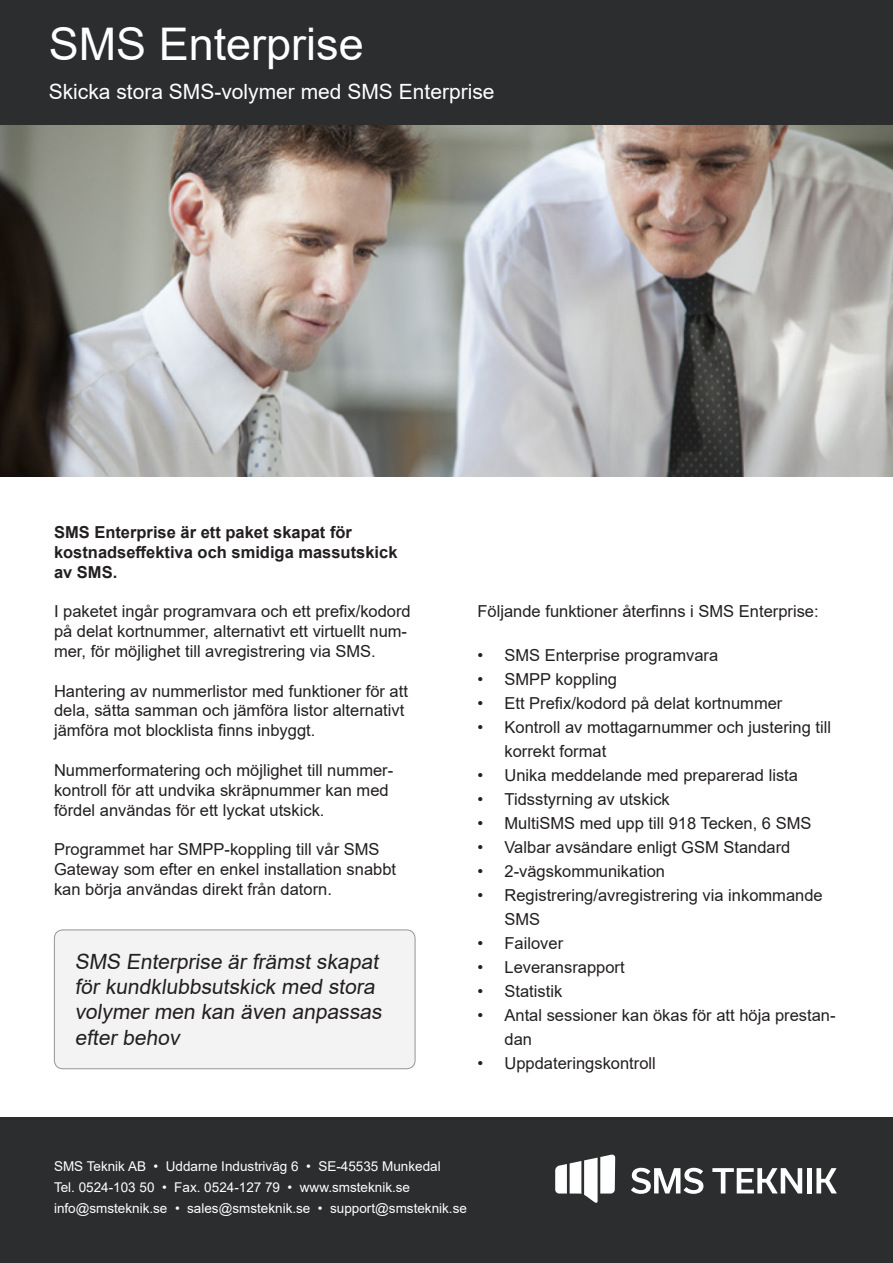
<style>
.page{position:relative;width:893px;height:1263px;background:#fff}
.page>*{position:absolute;margin:0;border:0;box-sizing:border-box;transform-origin:0 0}
.t1{font:45px "Arial";color:#fff}
.t2{font:21px/25.2px "Arial";color:#231f20}
.t3{font:21px "Arial";color:#fff}
.t4{font:16.5px/19.8px "Arial";color:#231f20}
.t5{font:700 16.5px/19.8px "Arial";color:#231f20}
.t6{font:13.5px "Arial";color:#fff}
</style>
<div class="page">
<div style="left:0;top:0;width:893px;height:129px;background:#2b2d2f"></div>
<div style="left:54px;top:930px;width:361px;height:139px;background:#f3f3f3;border-radius:9px"></div>
<div style="left:54px;top:929px;width:361px;height:140px;border:1px solid #939598;border-radius:9px"></div>
<div style="left:0;top:1117px;width:893px;height:146px;background:#2b2d2f"></div>
<svg style="left:631px;top:1168px;width:72px;height:26px"></svg>
<svg style="left:712px;top:1168px;width:90px;height:25px"></svg>
<div style="left:807px;top:1168px;width:5px;height:25px;background:#fff"></div>
<svg style="left:816px;top:1168px;width:21px;height:25px"></svg>
<svg style="left:555px;top:1154px;width:60px;height:49px"></svg>
<img style="left:0;top:125px;width:893px;height:352px">
<p class="t1" style="left:49px;top:14px;width:317px">SMS Enterprise</p>
<p class="t3" style="left:49px;top:77px;width:447px">Skicka stora SMS-volymer med SMS Enterprise</p>
<p class="t5" style="left:54px;top:523px;width:300px">SMS Enterprise är ett paket skapat för</p>
<p class="t5" style="left:54px;top:542px;width:345px">kostnadseffektiva och smidiga massutskick av SMS.</p>
<p class="t4" style="left:54px;top:602px;width:358px">I paketet ingår programvara och ett prefix/kodord på delat kortnummer, alternativt ett virtuellt num&shy;mer, för möjlighet till avregistrering via SMS.</p>
<p class="t4" style="left:54px;top:681px;width:355px">Hantering av nummerlistor med funktioner för att dela, sätta samman och jämföra listor alternativt jämföra mot blocklista finns inbyggt.</p>
<p class="t4" style="left:54px;top:760px;width:341px">Nummerformatering och möjlighet till nummer&shy;kontroll för att undvika skräpnummer kan med fördel användas för ett lyckat utskick.</p>
<p class="t4" style="left:54px;top:839px;width:327px">Programmet har SMPP-koppling till vår SMS</p>
<p class="t4" style="left:54px;top:859px;width:344px">Gateway som efter en enkel installation snabbt kan börja användas direkt från datorn.</p>
<p class="t2" style="left:75px;top:949px;width:312px">SMS Enterprise är främst skapat för kundklubbsutskick med stora volymer men kan även anpassas efter behov</p>
<p class="t4" style="left:477px;top:602px;width:343px">Följande funktioner återfinns i SMS Enterprise:</p>
<p class="t4" style="left:477px;top:645px;width:242px">• SMS Enterprise programvara</p>
<p class="t4" style="left:477px;top:669px;width:141px">• SMPP koppling</p>
<p class="t4" style="left:477px;top:693px;width:306px">• Ett Prefix/kodord på delat kortnummer</p>
<p class="t4" style="left:504px;top:715px;width:328px;line-height:24px;text-indent:-27px">• Kontroll av mottagarnummer och justering till korrekt format</p>
<p class="t4" style="left:477px;top:765px;width:322px">• Unika meddelande med preparerad lista</p>
<p class="t4" style="left:477px;top:789px;width:194px">• Tidsstyrning av utskick</p>
<p class="t4" style="left:477px;top:813px;width:335px">• MultiSMS med upp till 918 Tecken, 6 SMS</p>
<p class="t4" style="left:477px;top:837px;width:314px">• Valbar avsändare enligt GSM Standard</p>
<p class="t4" style="left:477px;top:861px;width:189px">• 2-vägskommunikation</p>
<p class="t4" style="left:504px;top:883px;width:320px;line-height:24px;text-indent:-27px">• Registrering/avregistrering via inkommande<br>SMS</p>
<p class="t4" style="left:477px;top:933px;width:87px">• Failover</p>
<p class="t4" style="left:477px;top:957px;width:149px">• Leveransrapport</p>
<p class="t4" style="left:477px;top:981px;width:86px">• Statistik</p>
<p class="t4" style="left:504px;top:1003px;width:333px;line-height:24px;text-indent:-27px">• Antal sessioner kan ökas för att höja prestan&shy;dan</p>
<p class="t4" style="left:477px;top:1053px;width:180px">• Uppdateringskontroll</p>
<p class="t6" style="left:54px;top:1157px;width:388px">SMS Teknik AB • Uddarne Industriväg 6 • SE-45535 Munkedal</p>
<p class="t6" style="left:54px;top:1178px;width:358px">Tel. 0524-103 50 • Fax. 0524-127 79 • www.smsteknik.se</p>
<p class="t6" style="left:54px;top:1199px;width:414px">info@smsteknik.se • sales@smsteknik.se • support@smsteknik.se</p>
</div>
